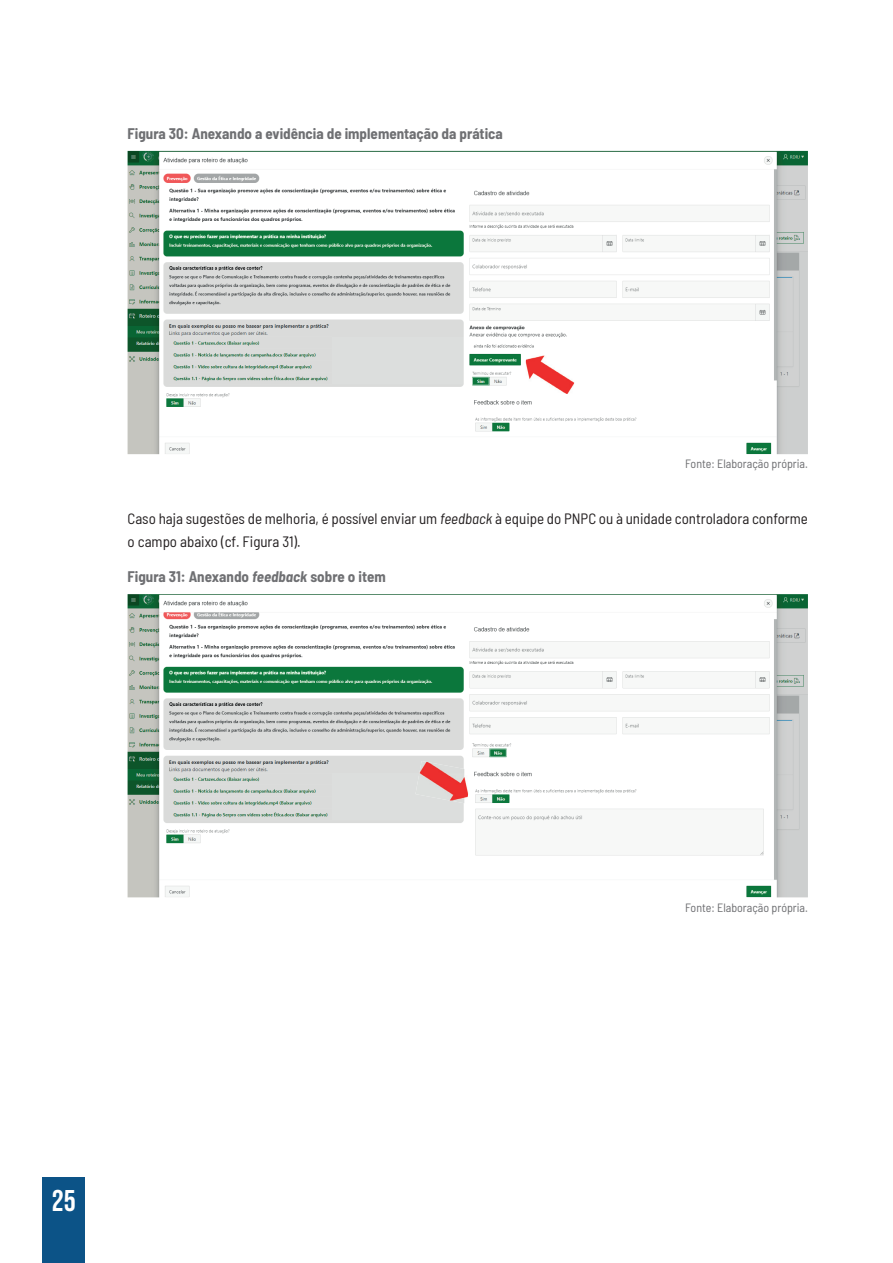
<style>
.page{position:relative;width:893px;height:1263px;background:#fff}
.page>*{position:absolute;margin:0;border:0;box-sizing:border-box;transform-origin:0 0}
.t1{font:30px "Bebas Neue";color:#fff}
.t2{font:semi-condensed 15px/23.2px "Barlow";color:#231f20}
.t3{font:700 semi-condensed 15px "Barlow";color:#6f7073}
.t4{font:semi-condensed 12px "Barlow";color:#6c6d70}
.s1{font-style:italic}
</style>
<div class="page">
<div style="left:43px;top:1178px;width:42px;height:85px;background:#0c5387"></div>
<img style="left:128px;top:151px;width:680px;height:303px">
<img style="left:128px;top:594px;width:680px;height:303px">
<img style="left:521px;top:352px;width:57px;height:43px">
<img style="left:415px;top:761px;width:58px;height:43px">
<p class="t3" style="left:128px;top:123px;width:377px">Figura 30: Anexando a evidência de implementação da prática</p>
<p class="t4" style="left:685px;top:455px;width:124px">Fonte: Elaboração própria.</p>
<p class="t2" style="left:128px;top:506px;width:682px">Caso haja sugestões de melhoria, é possível enviar um <span class="s1">feedback</span> à equipe do PNPC ou à unidade controladora conforme o campo abaixo (cf. Figura 31).</p>
<p class="t3" style="left:128px;top:566px;width:260px">Figura 31: Anexando <span class="s1">feedback</span> sobre o item</p>
<h1 class="t1" style="left:52px;top:1184px;width:25px">25</h1>
<p class="t4" style="left:685px;top:899px;width:124px">Fonte: Elaboração própria.</p>
</div>
